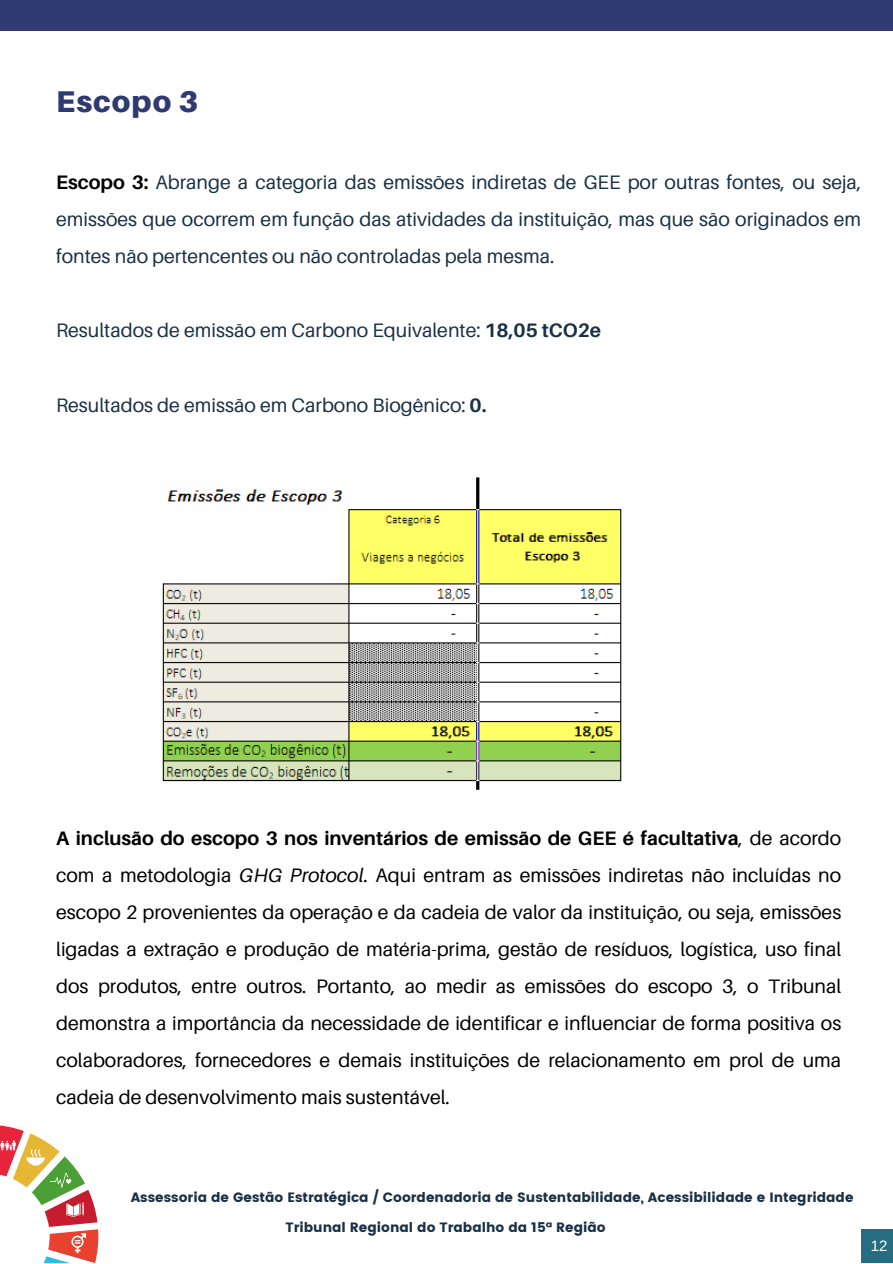
<style>
.page{position:relative;width:893px;height:1264px;background:#fff}
.page>*{position:absolute;margin:0;border:0;box-sizing:border-box;transform-origin:0 0}
.t1{font:900 30px "Aileron";letter-spacing:.035em;color:#2e3a71}
.t2{font:19.5px/37px "Aileron";color:#000;text-align:justify}
.t3{font:19.5px/37px "Aileron";color:#193046;text-align:justify}
.t4{font:15px "Arimo";color:#fff}
.t5{font:13.5px "Poppins";color:#193046}
.s1{font-weight:700;color:#000}
.s2{font-weight:700}
.s3{font-style:italic}
</style>
<div class="page">
<div style="left:0;top:0;width:892px;height:31px;background:#2e3a71"></div>
<div style="left:861px;top:1229px;width:31px;height:33px;background:#266d82"></div>
<svg style="left:0;top:1125px;width:98px;height:137px"></svg>
<img style="left:162px;top:477px;width:460px;height:313px">
<p class="t1" style="left:56px;top:83px;width:144px">Escopo 3</p>
<p class="t3" style="left:56px;top:163px;width:806px"><span class="s1">Escopo 3:</span> Abrange a categoria das emissões indiretas de GEE por outras fontes, ou seja, emissões que ocorrem em função das atividades da instituição, mas que são originados em fontes não pertencentes ou não controladas pela mesma.</p>
<p class="t3" style="left:56px;top:311px;width:546px">Resultados de emissão em Carbono Equivalente: <span class="s2">18,05 tCO2e</span></p>
<p class="t3" style="left:56px;top:386px;width:432px">Resultados de emissão em Carbono Biogênico: <span class="s2">0.</span></p>
<p class="t2" style="left:56px;top:818px;width:786px"><span class="s2">A inclusão do escopo 3 nos inventários de emissão de GEE é facultativa</span>, de acordo com a metodologia <span class="s3">GHG Protocol</span>. Aqui entram as emissões indiretas não incluídas no escopo 2 provenientes da operação e da cadeia de valor da instituição, ou seja, emissões ligadas a extração e produção de matéria-prima, gestão de resíduos, logística, uso final dos produtos, entre outros. Portanto, ao medir as emissões do escopo 3, o Tribunal demonstra a importância da necessidade de identificar e influenciar de forma positiva os colaboradores, fornecedores e demais instituições de relacionamento em prol de uma cadeia de desenvolvimento mais sustentável.</p>
<p class="t5" style="left:131px;top:1189px;width:724px">Assessoria de Gestão Estratégica / Coordenadoria de Sustentabilidade, Acessibilidade e Integridade</p>
<p class="t5" style="left:285px;top:1219px;width:321px">Tribunal Regional do Trabalho da 15ª Região</p>
<p class="t4" style="left:870px;top:1237px;width:18px">12</p>
</div>
